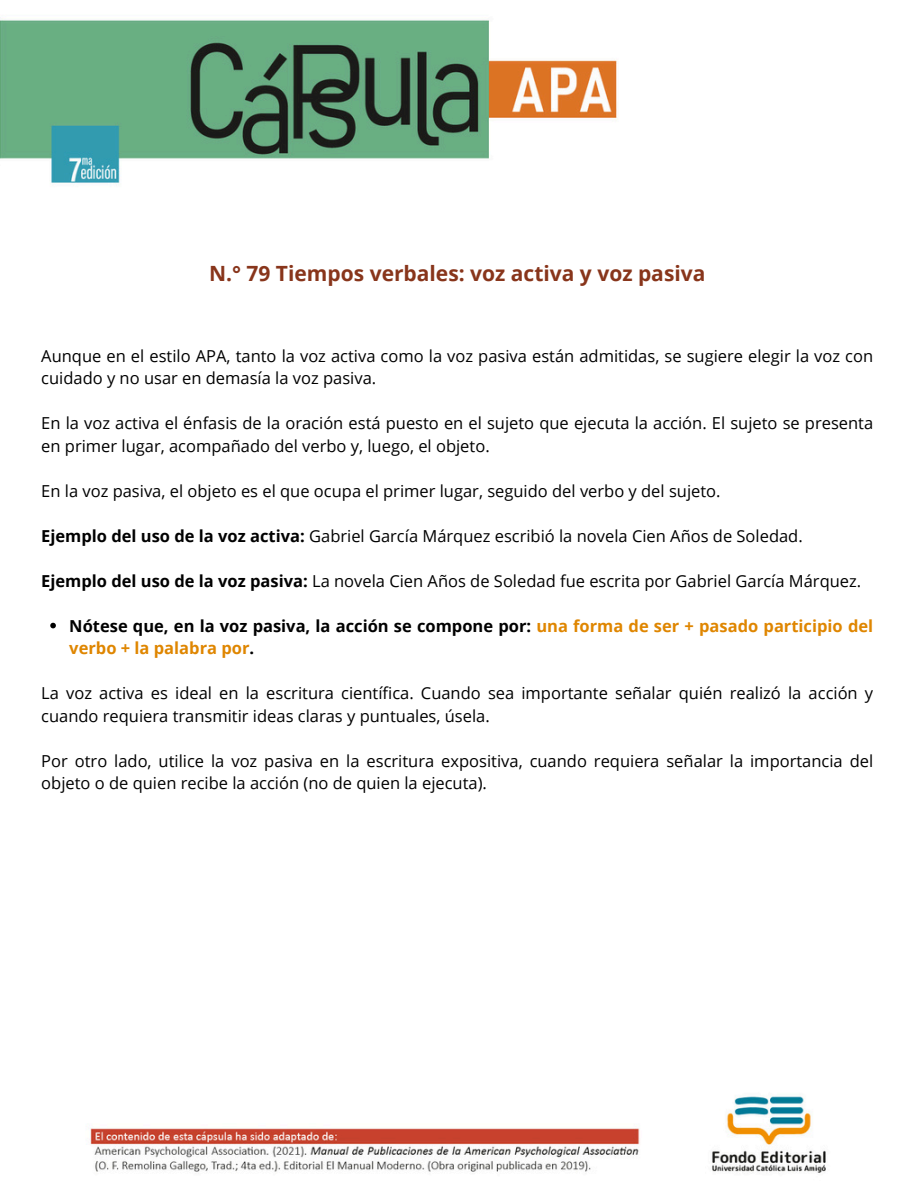
<style>
.page{position:relative;width:915px;height:1191px;background:#fff}
.page>*{position:absolute;margin:0;border:0;box-sizing:border-box;transform-origin:0 0}
.t1{font:700 21px "Open Sans";color:#88351b}
.t2{font:16.5px/22.5px "Open Sans";color:#000}
.t3{font:700 16.5px/22.5px "Open Sans";color:#df8601}
.s1{font-weight:700}
.s2{color:#000}
</style>
<div class="page">
<img style="left:0;top:19px;width:826px;height:1154px">
<svg style="left:50px;top:622px;width:6px;height:6px"></svg>
<p class="t1" style="left:209px;top:258px;width:498px">N.° 79 Tiempos verbales: voz activa y voz pasiva</p>
<h1 class="t2" style="left:41px;top:344px;width:833px">Aunque en el estilo APA, tanto la voz activa como la voz pasiva están admitidas, se sugiere elegir la voz con cuidado y no usar en demasía la voz pasiva.</h1>
<p class="t2" style="left:41px;top:411px;width:833px">En la voz activa el énfasis de la oración está puesto en el sujeto que ejecuta la acción. El sujeto se presenta en primer lugar, acompañado del verbo y, luego, el objeto.</p>
<p class="t2" style="left:41px;top:479px;width:681px">En la voz pasiva, el objeto es el que ocupa el primer lugar, seguido del verbo y del sujeto.</p>
<p class="t2" style="left:41px;top:524px;width:763px"><span class="s1">Ejemplo del uso de la voz activa:</span> Gabriel García Márquez escribió la novela Cien Años de Soledad.</p>
<p class="t2" style="left:41px;top:569px;width:821px"><span class="s1">Ejemplo del uso de la voz pasiva:</span> La novela Cien Años de Soledad fue escrita por Gabriel García Márquez.</p>
<p class="t3" style="left:69px;top:614px;width:805px"><span class="s2">Nótese que, en la voz pasiva, la acción se compone por:</span> una forma de ser + pasado participio del verbo + la palabra por<span class="s2">.</span></p>
<p class="t2" style="left:41px;top:681px;width:833px">La voz activa es ideal en la escritura científica. Cuando sea importante señalar quién realizó la acción y cuando requiera transmitir ideas claras y puntuales, úsela.</p>
<p class="t2" style="left:41px;top:749px;width:833px">Por otro lado, utilice la voz pasiva en la escritura expositiva, cuando requiera señalar la importancia del objeto o de quien recibe la acción (no de quien la ejecuta).</p>
</div>
